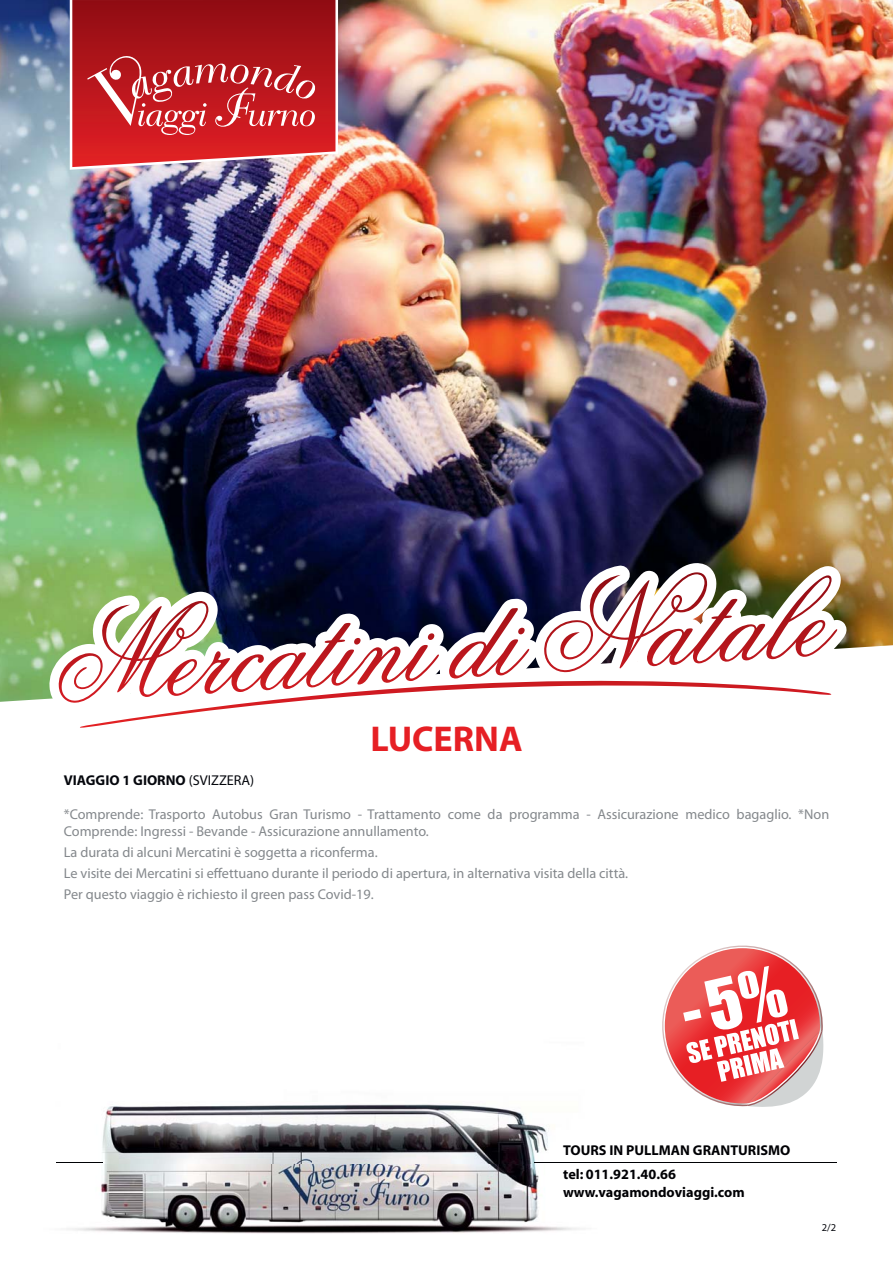
<style>
.page{position:relative;width:893px;height:1263px;background:#fff}
.page>*{position:absolute;margin:0;border:0;box-sizing:border-box;transform-origin:0 0}
.t1{font:700 36px "Myriad";color:#e61f24}
.t2{font:14.25px/21px "Myriad Pro";color:#84888c}
.t3{font:700 14.25px/24px "Myriad";color:#000104}
.t4{font:700 14.25px "Myriad Pro";color:#05070d}
.t5{font:10.5px "Myriad Pro";color:#05070d}
.s1{font-weight:400}
</style>
<div class="page">
<img style="left:0;top:0;width:893px;height:702px">
<img style="left:56px;top:1104px;width:781px;height:130px">
<hr style="left:57px;top:1162px;width:46px;height:1px;background:#000104">
<hr style="left:534px;top:1162px;width:302px;height:1px;background:#000104">
<svg style="left:70px;top:0;width:268px;height:170px"></svg>
<svg style="left:72px;top:0;width:263px;height:167px;background:#bc2d33"></svg>
<img style="left:49px;top:563px;width:798px;height:140px">
<svg style="left:80px;top:578px;width:757px;height:150px"></svg>
<svg style="left:654px;top:945px;width:170px;height:164px"></svg>
<h1 class="t1" style="left:370px;top:725px;width:154px">LUCERNA</h1>
<p class="t4" style="left:64px;top:771px;width:192px">VIAGGIO 1 GIORNO <span class="s1">(SVIZZERA)</span></p>
<p class="t2" style="left:64px;top:807px;width:767px;line-height:17.1px">*Comprende: Trasporto Autobus Gran Turismo - Trattamento come da programma - Assicurazione medico bagaglio. *Non<br>Comprende: Ingressi - Bevande - Assicurazione annullamento.</p>
<p class="t2" style="left:64px;top:843px;width:566px">La durata di alcuni Mercatini è soggetta a riconferma.<br>Le visite dei Mercatini si effettuano durante il periodo di apertura, in alternativa visita della città.<br>Per questo viaggio è richiesto il green pass Covid-19.</p>
<p class="t3" style="left:563px;top:1139px;width:229px">TOURS IN PULLMAN GRANTURISMO tel: 011.921.40.66</p>
<p class="t3" style="left:563px;top:1181px;width:183px">www.vagamondoviaggi.com</p>
<p class="t5" style="left:822px;top:1223px;width:16px">2/2</p>
</div>
